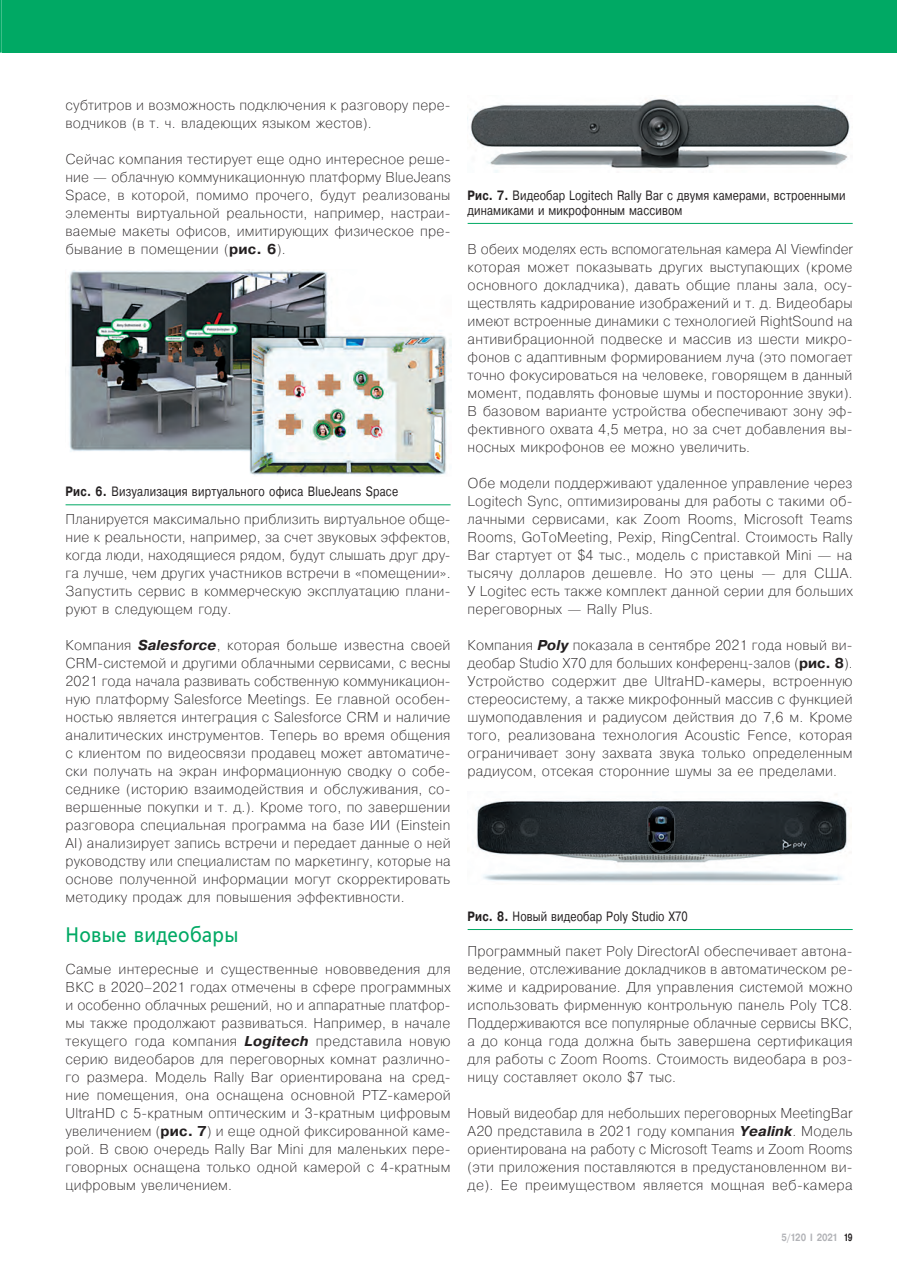
<style>
.page{position:relative;width:897px;height:1267px;background:#fff}
.page>*{position:absolute;margin:0;border:0;box-sizing:border-box;transform-origin:0 0}
.Подзаголовок{font:21px "Free Set";letter-spacing:.015em;color:#00a964;scale:.9 1}
.Текст_osn_GREP{font:200 14.25px/18px "Pragmatica";letter-spacing:.015em;color:#231f20;text-align:justify}
.Рис__-_подп____GREP{font:13.5px/15px "Pragmatica";letter-spacing:.015em;color:#231f20;scale:.8 1}
.t1{font:700 10.5px "Pragmatica";letter-spacing:-.045em;color:#b2b3b7;scale:.8 1}
.s1{font-weight:700}
.s2{font-weight:700;font-style:italic}
.s3{color:#231f20}
</style>
<div class="page">
<div style="left:2px;top:0;width:894px;height:53px;background:#00a964"></div>
<hr style="left:66px;top:504px;width:384px;height:1px;background:#00a964">
<img style="left:69px;top:270px;width:382px;height:205px">
<hr style="left:467px;top:223px;width:385px;height:1px;background:#00a964">
<hr style="left:467px;top:929px;width:385px;height:1px;background:#00a964">
<img style="left:467px;top:99px;width:383px;height:74px">
<img style="left:475px;top:794px;width:372px;height:88px">
<svg style="left:0;top:0;width:2px;height:53px"></svg>
<p class="Текст_osn_GREP" style="left:66px;top:95px;width:386px">субтитров и возможность подключения к разговору пере‑ водчиков (в т. ч. владеющих языком жестов).</p>
<p class="Текст_osn_GREP" style="left:66px;top:149px;width:387px">Сейчас компания тестирует еще одно интересное реше‑ ние — облачную коммуникационную платформу BlueJeans Space, в которой, помимо прочего, будут реализованы элементы виртуальной реальности, например, настраи‑ ваемые макеты офисов, имитирующих физическое пре‑ бывание в помещении (<span class="s1">рис. 6</span>).</p>
<p class="Рис__-_подп____GREP" style="left:66px;top:484px;width:417px"><span class="s1">Рис. 6.</span> Визуализация виртуального офиса BlueJeans Space</p>
<p class="Текст_osn_GREP" style="left:66px;top:509px;width:386px">Планируется максимально приблизить виртуальное обще‑ ние к реальности, например, за счет звуковых эффектов, когда люди, находящиеся рядом, будут слышать друг дру‑ га лучше, чем других участников встречи в «помещении».<br>Запустить сервис в коммерческую эксплуатацию плани‑ руют в следующем году.</p>
<p class="Текст_osn_GREP" style="left:66px;top:635px;width:386px">Компания <span class="s2">Salesforce</span>, которая больше известна своей CRM‑системой и другими облачными сервисами, с весны 2021 года начала развивать собственную коммуникацион‑ ную платформу Salesforce Meetings. Ее главной особен‑ ностью является интеграция с Salesforce CRM и наличие аналитических инструментов. Теперь во время общения с клиентом по видеосвязи продавец может автоматиче‑ ски получать на экран информационную сводку о собе‑ седнике (историю взаимодействия и обслуживания, со‑ вершенные покупки и т. д.). Кроме того, по завершении разговора специальная программа на базе ИИ (Einstein AI) анализирует запись встречи и передает данные о ней руководству или специалистам по маркетингу, которые на основе полученной информации могут скорректировать методику продаж для повышения эффективности.</p>
<p class="Подзаголовок" style="left:66px;top:921px;width:193px">Новые видеобары</p>
<p class="Текст_osn_GREP" style="left:66px;top:959px;width:386px">Самые интересные и существенные нововведения для ВКС в 2020–2021 годах отмечены в сфере программных и особенно облачных решений, но и аппаратные платфор‑ мы также продолжают развиваться. Например, в начале текущего года компания <span class="s2">Logitech</span> представила новую серию видеобаров для переговорных комнат различно‑ го размера. Модель Rally Bar ориентирована на сред‑ ние помещения, она оснащена основной PTZ‑камерой UltraHD c 5‑кратным оптическим и 3‑кратным цифровым увеличением (<span class="s1">рис. 7</span>) и еще одной фиксированной каме‑ рой. В свою очередь Rally Bar Mini для маленьких пере‑ говорных оснащена только одной камерой с 4‑кратным цифровым увеличением.</p>
<p class="Рис__-_подп____GREP" style="left:467px;top:188px;width:474px"><span class="s1">Рис. 7.</span> Видеобар Logitech Rally Bar с двумя камерами, встроенными динамиками и микрофонным массивом</p>
<p class="Текст_osn_GREP" style="left:467px;top:239px;width:386px">В обеих моделях есть вспомогательная камера AI Viewfinder которая может показывать других выступающих (кроме основного докладчика), давать общие планы зала, осу‑ ществлять кадрирование изображений и т. д. Видеобары имеют встроенные динамики с технологией RightSound на антивибрационной подвеске и массив из шести микро‑ фонов с адаптивным формированием луча (это помогает точно фокусироваться на человеке, говорящем в данный момент, подавлять фоновые шумы и посторонние звуки).<br>В базовом варианте устройства обеспечивают зону эф‑ фективного охвата 4,5 метра, но за счет добавления вы‑ носных микрофонов ее можно увеличить.</p>
<p class="Текст_osn_GREP" style="left:467px;top:473px;width:387px">Обе модели поддерживают удаленное управление через Logitech Sync, оптимизированы для работы с такими об‑ лачными сервисами, как Zoom Rooms, Microsoft Teams Rooms, GoToMeeting, Pexip, RingCentral. Стоимость Rally Bar стартует от $4 тыс., модель с приставкой Mini — на тысячу долларов дешевле. Но это цены — для США.<br>У Logitec есть также комплект данной серии для больших переговорных — Rally Plus.</p>
<p class="Текст_osn_GREP" style="left:467px;top:635px;width:386px">Компания <span class="s2">Poly</span> показала в сентябре 2021 года новый ви‑ деобар Studio X70 для больших конференц-залов (<span class="s1">рис. 8</span>).<br>Устройство содержит две UltraHD‑камеры, встроенную стереосистему, а также микрофонный массив с функцией шумоподавления и радиусом действия до 7,6 м. Кроме того, реализована технология Acoustic Fence, которая ограничивает зону захвата звука только определенным радиусом, отсекая сторонние шумы за ее пределами.</p>
<p class="Рис__-_подп____GREP" style="left:467px;top:908px;width:276px"><span class="s1">Рис. 8.</span> Новый видеобар Poly Studio X70</p>
<p class="Текст_osn_GREP" style="left:467px;top:941px;width:386px">Программный пакет Poly DirectorAI обеспечивает автона‑ ведение, отслеживание докладчиков в автоматическом ре‑ жиме и кадрирование. Для управления системой можно использовать фирменную контрольную панель Poly TC8.<br>Поддерживаются все популярные облачные сервисы ВКС, а до конца года должна быть завершена сертификация для работы с Zoom Rooms. Стоимость видеобара в роз‑ ницу составляет около $7 тыс.</p>
<p class="Текст_osn_GREP" style="left:467px;top:1103px;width:386px">Новый видеобар для небольших переговорных MeetingBar A20 представила в 2021 году компания <span class="s2">Yealink</span>. Модель ориентирована на работу с Microsoft Teams и Zoom Rooms (эти приложения поставляются в предустановленном ви‑ де). Ее преимуществом является мощная веб-камера</p>
<p class="t1" style="left:781px;top:1230px;width:91px">5/120 I 2021 <span class="s3">19</span></p>
</div>
